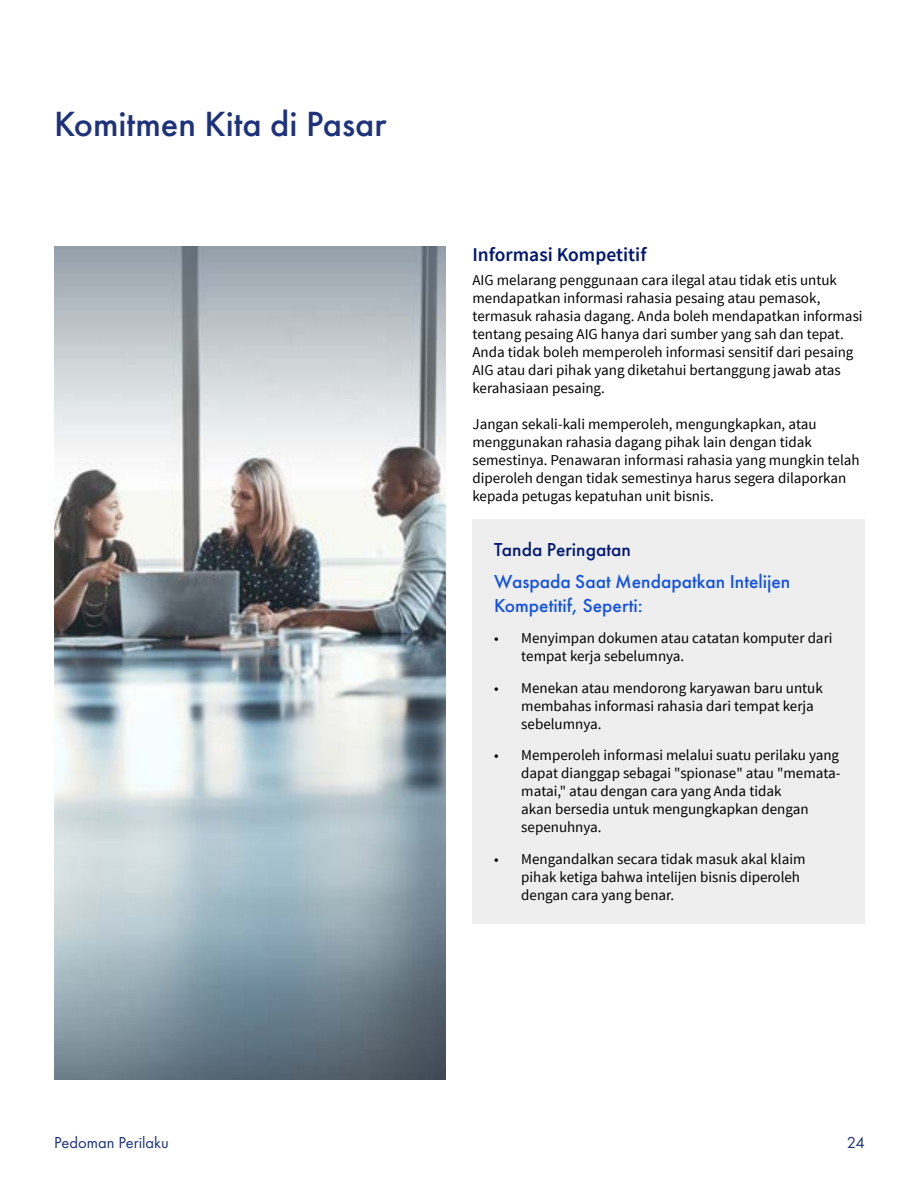
<style>
.page{position:relative;width:918px;height:1188px;background:#fff}
.page>*{position:absolute;margin:0;border:0;box-sizing:border-box;transform-origin:0 0}
.t1{font:500 36.3px "Futura PT";color:#1d327b}
.H3_Our_Commitments_B{font:500 19.5px/23.4px "Futura PT";color:#1352de}
.H2_Body_Copy_Titles{font:600 19.5px "Source Sans Pro";color:#001871}
.H2_Our_Commitments_b{font:500 19.5px "Futura PT";color:#001871}
.t2{font:16.5px "Futura PT";color:#1d327b}
.P_Body_Copy{font:15px/18px "Source Sans Pro";color:#000}
</style>
<div class="page">
<div style="left:472px;top:519px;width:393px;height:405px;background:#eee"></div>
<img style="left:54px;top:246px;width:392px;height:834px">
<h1 class="t1" style="left:54px;top:102px;width:334px">Komitmen Kita di Pasar</h1>
<h2 class="H2_Body_Copy_Titles" style="left:472px;top:242px;width:176px">Informasi Kompetitif</h2>
<p class="P_Body_Copy" style="left:472px;top:271px;width:392px">AIG melarang penggunaan cara ilegal atau tidak etis untuk mendapatkan informasi rahasia pesaing atau pemasok, termasuk rahasia dagang. Anda boleh mendapatkan informasi tentang pesaing AIG hanya dari sumber yang sah dan tepat.<br>Anda tidak boleh memperoleh informasi sensitif dari pesaing AIG atau dari pihak yang diketahui bertanggung jawab atas kerahasiaan pesaing.</p>
<p class="P_Body_Copy" style="left:472px;top:415px;width:389px">Jangan sekali-kali memperoleh, mengungkapkan, atau menggunakan rahasia dagang pihak lain dengan tidak semestinya. Penawaran informasi rahasia yang mungkin telah diperoleh dengan tidak semestinya harus segera dilaporkan kepada petugas kepatuhan unit bisnis.</p>
<h2 class="H2_Our_Commitments_b" style="left:494px;top:538px;width:138px">Tanda Peringatan</h2>
<h3 class="H3_Our_Commitments_B" style="left:494px;top:570px;width:297px">Waspada Saat Mendapatkan Intelijen<br>Kompetitif, Seperti:</h3>
<p class="P_Body_Copy" style="left:521px;top:630px;width:313px;text-indent:-27px">• Menyimpan dokumen atau catatan komputer dari tempat kerja sebelumnya.</p>
<p class="P_Body_Copy" style="left:521px;top:679px;width:303px;text-indent:-27px">• Menekan atau mendorong karyawan baru untuk membahas informasi rahasia dari tempat kerja sebelumnya.</p>
<p class="P_Body_Copy" style="left:521px;top:747px;width:321px;text-indent:-27px">• Memperoleh informasi melalui suatu perilaku yang dapat dianggap sebagai "spionase" atau "memata&shy;matai," atau dengan cara yang Anda tidak<br>akan bersedia untuk mengungkapkan dengan sepenuhnya.</p>
<p class="P_Body_Copy" style="left:521px;top:850px;width:286px;text-indent:-27px">• Mengandalkan secara tidak masuk akal klaim pihak ketiga bahwa intelijen bisnis diperoleh dengan cara yang benar.</p>
<p class="t2" style="left:54px;top:1133px;width:116px">Pedoman Perilaku</p>
<p class="t2" style="left:847px;top:1133px;width:19px">24</p>
</div>
